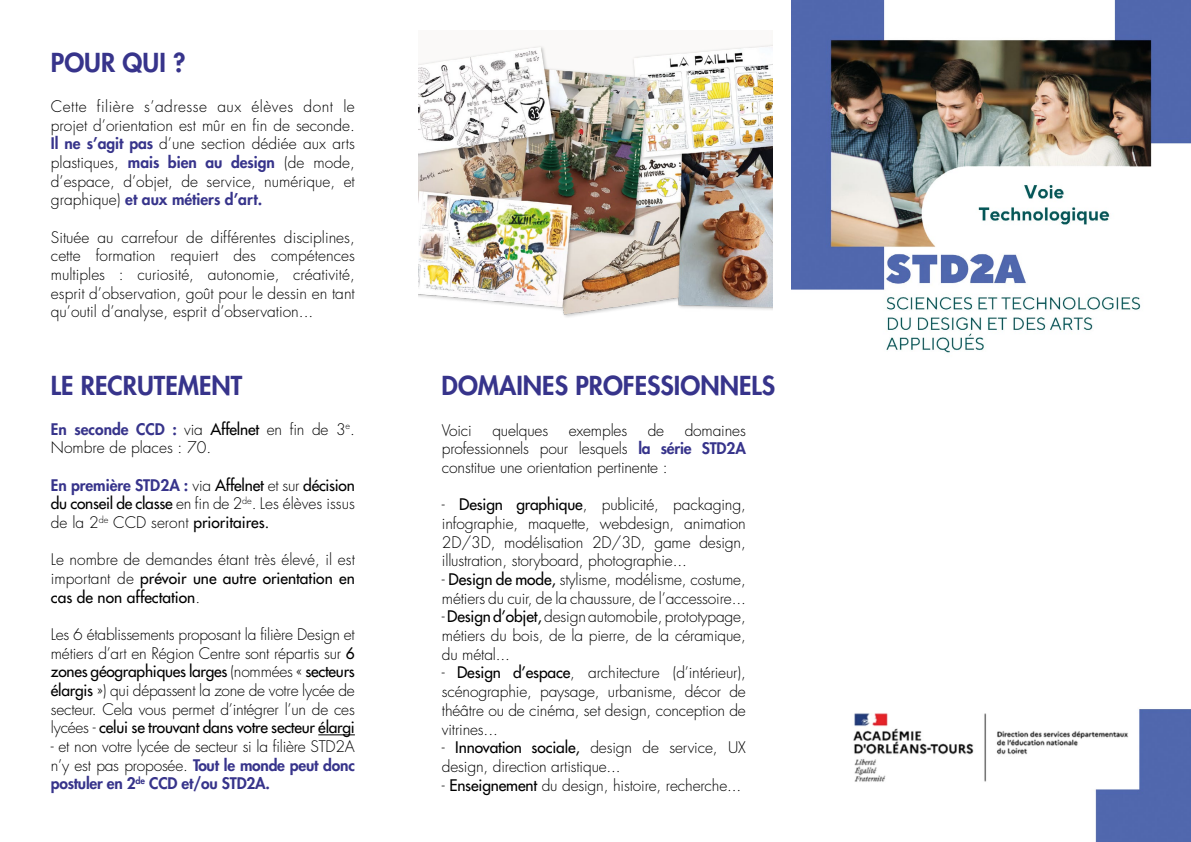
<style>
.page{position:relative;width:1191px;height:842px;background:#fff}
.page>*{position:absolute;margin:0;border:0;box-sizing:border-box;transform-origin:0 0}
.t1{font:800 25.5px "Futura Std";color:#37348b}
.t2{font:300 15.6px/18.7px "Futura Std";letter-spacing:-.01em;color:#000;text-align:justify}
.t3{font:500 15.6px/18.7px "Futura Std";color:#000;text-align:justify}
.s1{font-weight:800;color:#37348b}
.s2{font-weight:500}
.s3{font-weight:300}
</style>
<div class="page">
<img style="left:419px;top:44px;width:353px;height:273px">
<hr style="left:318px;top:734px;width:37px;height:1px;background:#000">
<img style="left:791px;top:0;width:399px;height:353px">
<img style="left:853px;top:709px;width:337px;height:133px">
<h1 class="t1" style="left:51px;top:46px;width:136px">POUR QUI ?</h1>
<p class="t2" style="left:51px;top:97px;width:305px">Cette filière s’adresse aux élèves dont le projet d’orientation est mûr en fin de seconde.<br><span class="s1">Il ne s’agit pas</span> d’une section dédiée aux arts plastiques, <span class="s1">mais bien au design</span> (de mode, d’espace, d’objet, de service, numérique, et graphique) <span class="s1">et aux métiers d’art.</span></p>
<p class="t2" style="left:51px;top:228px;width:305px">Située au carrefour de différentes disciplines, cette formation requiert des compétences multiples : curiosité, autonomie, créativité, esprit d’observation, goût pour le dessin en tant qu’outil d’analyse, esprit d’observation...</p>
<h1 class="t1" style="left:51px;top:369px;width:193px">LE RECRUTEMENT</h1>
<p class="t2" style="left:51px;top:420px;width:305px"><span class="s1">En seconde CCD :</span> via <span class="s2">Affelnet</span> en fin de 3<sup>e</sup>.<br>Nombre de places : 70.</p>
<p class="t3" style="left:51px;top:476px;width:305px"><span class="s1">En première STD2A :</span> <span class="s3">via</span> Affelnet <span class="s3">et sur</span> décision du conseil de classe <span class="s3">en fin de 2</span><sup>de</sup><span class="s3">. Les élèves issus de la 2</span><sup>de</sup> <span class="s3">CCD seront</span> prioritaires.</p>
<p class="t2" style="left:51px;top:551px;width:305px">Le nombre de demandes étant très élevé, il est important de <span class="s2">prévoir une autre orientation en cas de non affectation</span>.</p>
<p class="t2" style="left:51px;top:625px;width:305px">Les 6 établissements proposant la filière Design et métiers d’art en Région Centre sont répartis sur <span class="s2">6 zones géographiques larges</span> (nommées « <span class="s2">secteurs élargis</span> ») qui dépassent la zone de votre lycée de secteur. Cela vous permet d’intégrer l’un de ces lycées - <span class="s2">celui se trouvant dans votre secteur élargi</span></p>
<p class="t2" style="left:51px;top:737px;width:305px">- et non votre lycée de secteur si la filière STD2A n’y est pas proposée. <span class="s1">Tout le monde peut donc postuler en 2</span><sup>de</sup> <span class="s1">CCD et/ou STD2A.</span></p>
<h1 class="t1" style="left:441px;top:369px;width:335px">DOMAINES PROFESSIONNELS</h1>
<p class="t2" style="left:442px;top:421px;width:31px">Voici</p>
<p class="t2" style="left:492px;top:421px;width:57px">quelques</p>
<p class="t2" style="left:568px;top:421px;width:60px">exemples</p>
<p class="t2" style="left:647px;top:421px;width:18px">de</p>
<p class="t2" style="left:442px;top:421px;width:305px;text-indent:243px">domaines professionnels pour lesquels <span class="s1">la série STD2A </span>constitue une orientation pertinente :</p>
<p class="t2" style="left:442px;top:496px;width:305px">- <span class="s2">Design graphique</span>, publicité, packaging, infographie, maquette, webdesign, animation 2D/3D, modélisation 2D/3D, game design, illustration, storyboard, photographie...</p>
<p class="t2" style="left:442px;top:571px;width:305px">- <span class="s2">Design de mode,</span> stylisme, modélisme, costume, métiers du cuir, de la chaussure, de l’accessoire...</p>
<p class="t2" style="left:442px;top:608px;width:305px">- <span class="s2">Design d’objet,</span> design automobile, prototypage, métiers du bois, de la pierre, de la céramique, du métal...</p>
<p class="t2" style="left:442px;top:664px;width:305px">- <span class="s2">Design d’espace</span>, architecture (d’intérieur), scénographie, paysage, urbanisme, décor de théâtre ou de cinéma, set design, conception de vitrines...</p>
<p class="t2" style="left:442px;top:739px;width:305px">- <span class="s2">Innovation sociale,</span> design de service, UX design, direction artistique...</p>
<p class="t2" style="left:442px;top:776px;width:301px">- <span class="s2">Enseignement</span> du design, histoire, recherche...</p>
</div>
